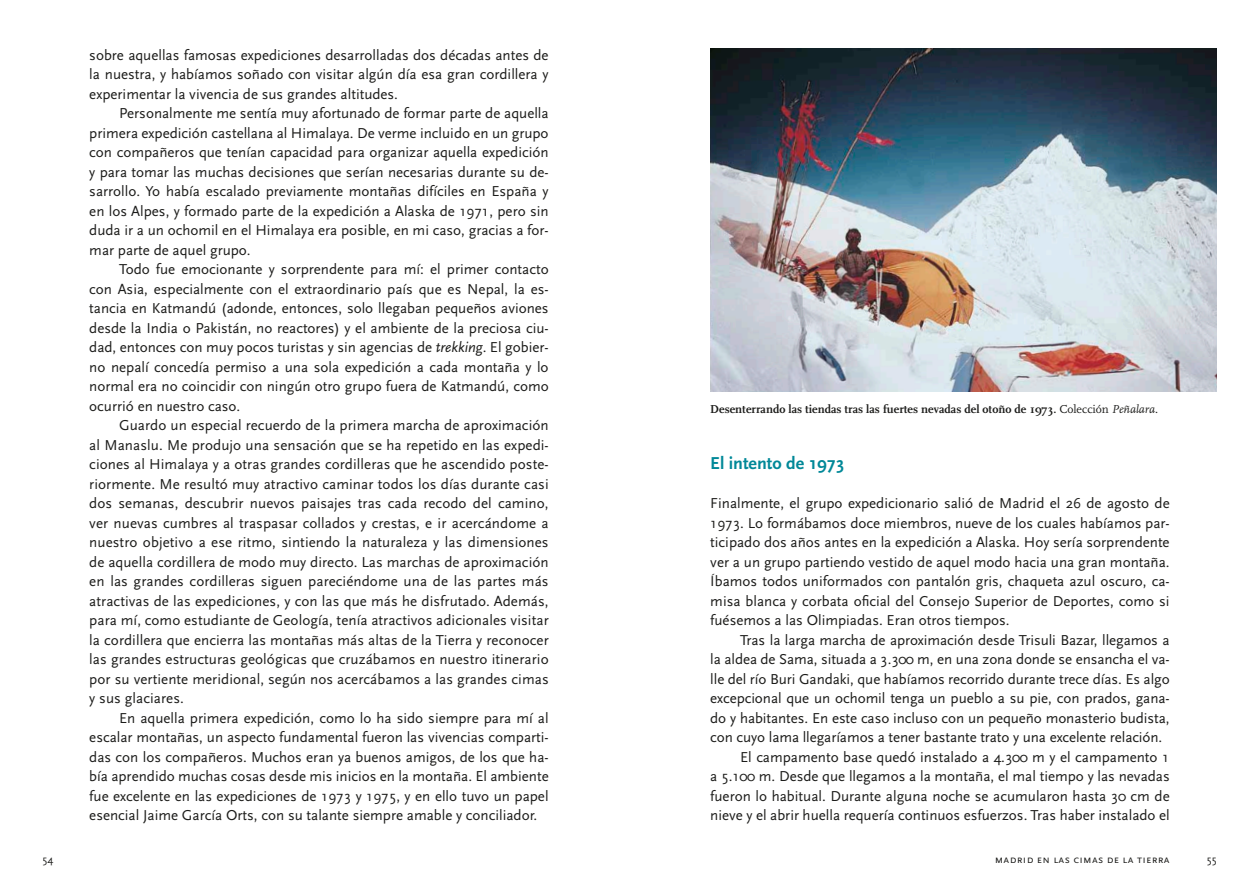
<style>
.page{position:relative;width:1259px;height:893px;background:#fff}
.page>*{position:absolute;margin:0;border:0;box-sizing:border-box;transform-origin:0 0}
.t1{font:700 18px "Scala Sans Pro";color:#008898}
.t2{font:15px/19.5px "Scala Sans Pro";color:#1c1c1a;text-align:justify}
.t3{font:700 12px "Scala Pro";color:#1c1c1a}
.t4{font:11.25px "Scala Sans Pro";letter-spacing:.025em;color:#1c1c1a}
.s1{font-style:italic}
.s2{font-weight:400}
.s3{font-weight:400;font-style:italic}
</style>
<div class="page">
<img style="left:710px;top:48px;width:506px;height:343px">
<p class="t2" style="left:89px;top:45px;width:461px">sobre aquellas famosas expediciones desarrolladas dos décadas antes de la nuestra, y habíamos soñado con visitar algún día esa gran cordillera y experimentar la vivencia de sus grandes altitudes.</p>
<p class="t2" style="left:89px;top:104px;width:461px;text-indent:30px">Personalmente me sentía muy afortunado de formar parte de aquella primera expedición castellana al Himalaya. De verme incluido en un grupo con compañeros que tenían capacidad para organizar aquella expedición y para tomar las muchas decisiones que serían necesarias durante su de&shy;sarrollo. Yo había escalado previamente montañas difíciles en España y en los Alpes, y formado parte de la expedición a Alaska de 1971, pero sin duda ir a un ochomil en el Himalaya era posible, en mi caso, gracias a for&shy;mar parte de aquel grupo.</p>
<p class="t2" style="left:89px;top:260px;width:461px;text-indent:30px">Todo fue emocionante y sorprendente para mí: el primer contacto con Asia, especialmente con el extraordinario país que es Nepal, la es&shy;tancia en Katmandú (adonde, entonces, solo llegaban pequeños aviones desde la India o Pakistán, no reactores) y el ambiente de la preciosa ciu&shy;dad, entonces con muy pocos turistas y sin agencias de <span class="s1">trekking</span>. El gobier&shy;no nepalí concedía permiso a una sola expedición a cada montaña y lo normal era no coincidir con ningún otro grupo fuera de Katmandú, como ocurrió en nuestro caso.</p>
<p class="t2" style="left:89px;top:416px;width:461px;text-indent:30px">Guardo un especial recuerdo de la primera marcha de aproximación al Manaslu. Me produjo una sensación que se ha repetido en las expedi&shy;ciones al Himalaya y a otras grandes cordilleras que he ascendido poste&shy;riormente. Me resultó muy atractivo caminar todos los días durante casi dos semanas, descubrir nuevos paisajes tras cada recodo del camino, ver nuevas cumbres al traspasar collados y crestas, e ir acercándome a nuestro objetivo a ese ritmo, sintiendo la naturaleza y las dimensiones de aquella cordillera de modo muy directo. Las marchas de aproximación en las grandes cordilleras siguen pareciéndome una de las partes más atractivas de las expediciones, y con las que más he disfrutado. Además, para mí, como estudiante de Geología, tenía atractivos adicionales visitar la cordillera que encierra las montañas más altas de la Tierra y reconocer las grandes estructuras geológicas que cruzábamos en nuestro itinerario por su vertiente meridional, según nos acercábamos a las grandes cimas y sus glaciares.</p>
<p class="t2" style="left:89px;top:708px;width:461px;text-indent:30px">En aquella primera expedición, como lo ha sido siempre para mí al escalar montañas, un aspecto fundamental fueron las vivencias comparti&shy;das con los compañeros. Muchos eran ya buenos amigos, de los que ha&shy;bía aprendido muchas cosas desde mis inicios en la montaña. El ambiente fue excelente en las expediciones de 1973 y 1975, y en ello tuvo un papel esencial Jaime García Orts, con su talante siempre amable y conciliador.</p>
<p class="t3" style="left:710px;top:402px;width:449px">Desenterrando las tiendas tras las fuertes nevadas del otoño de 1973. <span class="s2">Colección</span> <span class="s3">Peñalara</span><span class="s2">.</span></p>
<p class="t1" style="left:710px;top:453px;width:136px">El intento de 1973</p>
<p class="t2" style="left:710px;top:494px;width:461px">Finalmente, el grupo expedicionario salió de Madrid el 26 de agosto de 1973. Lo formábamos doce miembros, nueve de los cuales habíamos par&shy;ticipado dos años antes en la expedición a Alaska. Hoy sería sorprendente ver a un grupo partiendo vestido de aquel modo hacia una gran montaña.<br>Íbamos todos uniformados con pantalón gris, chaqueta azul oscuro, ca&shy;misa blanca y corbata oficial del Consejo Superior de Deportes, como si fuésemos a las Olimpiadas. Eran otros tiempos.</p>
<p class="t2" style="left:740px;top:630px;width:431px">Tras la larga marcha de aproximación desde Trisuli Bazar, llegamos a</p>
<p class="t2" style="left:710px;top:650px;width:461px">la aldea de Sama, situada a 3.300 m, en una zona donde se ensancha el va-</p>
<p class="t2" style="left:710px;top:669px;width:461px">lle del río Buri Gandaki, que habíamos recorrido durante trece días. Es algo</p>
<p class="t2" style="left:710px;top:689px;width:461px">excepcional que un ochomil tenga un pueblo a su pie, con prados, gana-</p>
<p class="t2" style="left:710px;top:708px;width:461px">do y habitantes. En este caso incluso con un pequeño monasterio budista,</p>
<p class="t2" style="left:710px;top:728px;width:453px">con cuyo lama llegaríamos a tener bastante trato y una excelente relación.</p>
<p class="t2" style="left:740px;top:747px;width:431px">El campamento base quedó instalado a 4.300 m y el campamento 1</p>
<p class="t2" style="left:710px;top:767px;width:461px">a 5.100 m. Desde que llegamos a la montaña, el mal tiempo y las nevadas</p>
<p class="t2" style="left:710px;top:786px;width:461px">fueron lo habitual. Durante alguna noche se acumularon hasta 30 cm de</p>
<p class="t2" style="left:710px;top:806px;width:461px">nieve y el abrir huella requería continuos esfuerzos. Tras haber instalado el</p>
<p class="t4" style="left:43px;top:853px;width:12px">54</p>
<p class="t4" style="left:994px;top:853px;width:176px">madrid en las cimas de la tierra</p>
<p class="t4" style="left:1206px;top:853px;width:11px">55</p>
</div>
